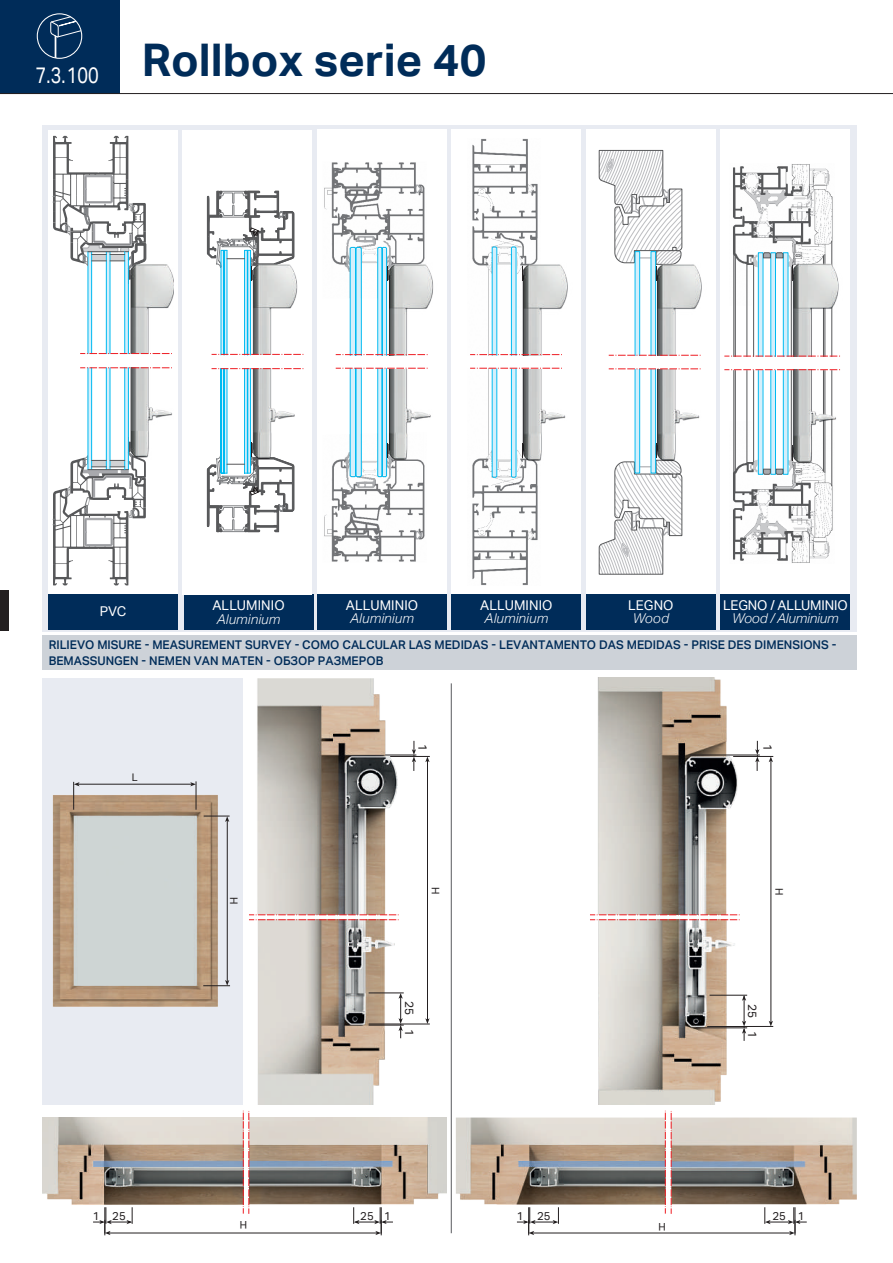
<style>
.page{position:relative;width:893px;height:1263px;background:#fff}
.page>*{position:absolute;margin:0;border:0;box-sizing:border-box;transform-origin:0 0}
.t1{font:700 45px "Aktiv Grotesk";color:#002c59}
.t2{font:22.5px "Aktiv Grotesk";color:#fff;scale:.8 1}
.t3{font:13.5px "Aktiv Grotesk";letter-spacing:.01em;color:#fff}
.t4{font:italic 300 13.5px "Aktiv Grotesk";letter-spacing:.01em;color:#fff}
.t5{font:13.5px "Aktiv Grotesk";letter-spacing:-.01em;color:#fff}
.t6{font:italic 300 13.5px "Aktiv Grotesk";letter-spacing:-.01em;color:#fff}
.t7{font:500 12px/16px "Aktiv Grotesk";color:#002c59}
.t8{font:12px "Aktiv Grotesk";color:#231f20}
.t9{font:11.4px "Aktiv Grotesk";letter-spacing:.005em;color:#231f20}
.t10{font:10.5px "Aktiv Grotesk";color:#231f20}
</style>
<div class="page">
<div style="left:0;top:0;width:119px;height:94px;background:#002c59"></div>
<div style="left:37px;top:13px;width:45px;height:46px;border:1px solid #fff;border-radius:50%"></div>
<svg style="left:50px;top:14px;width:32px;height:44px"></svg>
<div style="left:43px;top:678px;width:200px;height:426px;background:#e8ebf2"></div>
<div style="left:43px;top:636px;width:814px;height:34px;background:#cdd2d8"></div>
<div style="left:43px;top:125px;width:814px;height:506px;background:#e8ebf2"></div>
<div style="left:720px;top:594px;width:130px;height:35px;background:#002c59"></div>
<div style="left:720px;top:130px;width:130px;height:464px;background:#fff"></div>
<div style="left:586px;top:594px;width:130px;height:35px;background:#002c59"></div>
<div style="left:586px;top:130px;width:130px;height:464px;background:#fff"></div>
<div style="left:452px;top:594px;width:129px;height:35px;background:#002c59"></div>
<div style="left:452px;top:130px;width:129px;height:464px;background:#fff"></div>
<div style="left:317px;top:594px;width:130px;height:35px;background:#002c59"></div>
<div style="left:317px;top:130px;width:130px;height:464px;background:#fff"></div>
<div style="left:184px;top:594px;width:129px;height:36px;background:#002c59"></div>
<div style="left:183px;top:130px;width:129px;height:464px;background:#fff"></div>
<div style="left:48px;top:130px;width:130px;height:465px;background:#fff"></div>
<hr style="left:88px;top:368px;width:4px;height:102px;background:#d4effb">
<hr style="left:88px;top:252px;width:4px;height:102px;background:#d4effb">
<hr style="left:88px;top:368px;width:1px;height:102px;background:#00baf1">
<hr style="left:91px;top:368px;width:1px;height:102px;background:#00baf1">
<hr style="left:88px;top:252px;width:1px;height:102px;background:#00baf1">
<hr style="left:91px;top:252px;width:1px;height:102px;background:#00baf1">
<svg style="left:53px;top:136px;width:93px;height:148px"></svg>
<svg style="left:53px;top:437px;width:93px;height:148px"></svg>
<img style="left:94px;top:251px;width:80px;height:102px">
<img style="left:94px;top:368px;width:78px;height:95px">
<img style="left:472px;top:478px;width:66px;height:107px">
<img style="left:472px;top:139px;width:66px;height:108px">
<img style="left:562px;top:267px;width:6px;height:41px">
<img style="left:324px;top:461px;width:101px;height:101px">
<img style="left:324px;top:162px;width:101px;height:101px">
<img style="left:428px;top:268px;width:6px;height:38px">
<img style="left:733px;top:421px;width:100px;height:142px">
<div style="left:759px;top:370px;width:3px;height:104px;border:1px solid #d4effb"></div>
<div style="left:758px;top:370px;width:5px;height:104px;border:1px solid #00baf1"></div>
<div style="left:771px;top:370px;width:4px;height:104px;border:1px solid #d4effb"></div>
<div style="left:771px;top:370px;width:5px;height:104px;border:1px solid #00baf1"></div>
<div style="left:784px;top:370px;width:3px;height:104px;border:1px solid #d4effb"></div>
<svg style="left:763px;top:469px;width:21px;height:6px"></svg>
<hr style="left:753px;top:370px;width:1px;height:92px;background:#57585a">
<hr style="left:747px;top:370px;width:1px;height:92px;background:#57585a">
<hr style="left:831px;top:370px;width:1px;height:116px;background:#57585a">
<hr style="left:825px;top:370px;width:1px;height:103px;background:#57585a">
<hr style="left:823px;top:370px;width:1px;height:102px;background:#57585a">
<img style="left:733px;top:164px;width:100px;height:142px">
<hr style="left:753px;top:265px;width:1px;height:92px;background:#57585a">
<hr style="left:747px;top:265px;width:1px;height:92px;background:#57585a">
<hr style="left:831px;top:241px;width:1px;height:116px;background:#57585a">
<img style="left:756px;top:251px;width:84px;height:105px">
<img style="left:756px;top:370px;width:84px;height:98px">
<svg style="left:598px;top:462px;width:85px;height:113px"></svg>
<svg style="left:598px;top:150px;width:85px;height:112px"></svg>
<img style="left:620px;top:251px;width:82px;height:104px">
<img style="left:620px;top:369px;width:81px;height:97px">
<div style="left:48px;top:594px;width:130px;height:35px;background:#002c59"></div>
<svg style="left:80px;top:353px;width:92px;height:1px"></svg>
<svg style="left:80px;top:367px;width:92px;height:1px"></svg>
<svg style="left:207px;top:190px;width:96px;height:343px"></svg>
<svg style="left:336px;top:247px;width:92px;height:109px"></svg>
<svg style="left:336px;top:368px;width:92px;height:109px"></svg>
<svg style="left:470px;top:247px;width:92px;height:109px"></svg>
<svg style="left:470px;top:368px;width:92px;height:110px"></svg>
<svg style="left:609px;top:355px;width:92px;height:1px"></svg>
<svg style="left:609px;top:368px;width:92px;height:1px"></svg>
<svg style="left:724px;top:356px;width:116px;height:1px"></svg>
<svg style="left:724px;top:369px;width:116px;height:1px"></svg>
<hr style="left:0;top:93px;width:893px;height:1px;background:#231f20">
<img style="left:52px;top:794px;width:178px;height:213px">
<img style="left:257px;top:678px;width:145px;height:236px">
<img style="left:249px;top:1117px;width:197px;height:89px">
<img style="left:255px;top:920px;width:139px;height:184px">
<svg style="left:249px;top:914px;width:150px;height:6px"></svg>
<img style="left:43px;top:1117px;width:200px;height:88px">
<svg style="left:243px;top:1111px;width:6px;height:103px"></svg>
<hr style="left:369px;top:1024px;width:61px;height:1px;background:#231f20">
<hr style="left:427px;top:758px;width:1px;height:262px;background:#231f20">
<hr style="left:390px;top:756px;width:40px;height:1px;background:#231f20">
<svg style="left:425px;top:1018px;width:5px;height:6px"></svg>
<hr style="left:369px;top:993px;width:35px;height:1px;background:#231f20">
<hr style="left:109px;top:1233px;width:268px;height:1px;background:#231f20">
<hr style="left:385px;top:755px;width:31px;height:1px;background:#231f20">
<hr style="left:451px;top:683px;width:1px;height:550px;background:#6c6d70">
<svg style="left:353px;top:1207px;width:40px;height:28px"></svg>
<svg style="left:93px;top:1207px;width:40px;height:28px"></svg>
<svg style="left:425px;top:756px;width:5px;height:6px"></svg>
<img style="left:597px;top:677px;width:146px;height:238px">
<img style="left:596px;top:920px;width:139px;height:184px">
<svg style="left:590px;top:914px;width:149px;height:6px"></svg>
<hr style="left:707px;top:1026px;width:66px;height:1px;background:#231f20">
<hr style="left:771px;top:760px;width:1px;height:262px;background:#231f20">
<hr style="left:733px;top:756px;width:40px;height:1px;background:#231f20">
<svg style="left:769px;top:1021px;width:4px;height:5px"></svg>
<hr style="left:710px;top:995px;width:37px;height:1px;background:#231f20">
<hr style="left:690px;top:755px;width:70px;height:1px;background:#231f20">
<svg style="left:769px;top:757px;width:4px;height:5px"></svg>
<img style="left:672px;top:1117px;width:185px;height:88px">
<img style="left:456px;top:1117px;width:209px;height:97px">
<svg style="left:665px;top:1111px;width:7px;height:103px"></svg>
<hr style="left:532px;top:1233px;width:259px;height:1px;background:#231f20">
<svg style="left:764px;top:1207px;width:43px;height:28px"></svg>
<svg style="left:517px;top:1207px;width:42px;height:28px"></svg>
<hr style="left:227px;top:819px;width:1px;height:162px;background:#231f20">
<svg style="left:203px;top:980px;width:27px;height:6px"></svg>
<svg style="left:204px;top:816px;width:26px;height:6px"></svg>
<hr style="left:77px;top:784px;width:116px;height:1px;background:#231f20">
<svg style="left:190px;top:781px;width:7px;height:29px"></svg>
<svg style="left:73px;top:782px;width:7px;height:28px"></svg>
<hr style="left:369px;top:1025px;width:35px;height:1px;background:#231f20">
<svg style="left:398px;top:993px;width:5px;height:45px"></svg>
<hr style="left:696px;top:1027px;width:51px;height:1px;background:#231f20">
<svg style="left:742px;top:995px;width:4px;height:46px"></svg>
<div style="left:0;top:590px;width:9px;height:40px;background:#231f20"></div>
<svg style="left:755px;top:741px;width:4px;height:30px"></svg>
<svg style="left:412px;top:741px;width:4px;height:30px"></svg>
<h2 class="t2" style="left:36px;top:63px;width:80px">7.3.100</h2>
<h1 class="t1" style="left:142px;top:34px;width:346px">Rollbox serie 40</h1>
<p class="t3" style="left:100px;top:604px;width:28px">PVC</p>
<p class="t3" style="left:212px;top:598px;width:74px">ALLUMINIO</p>
<p class="t4" style="left:217px;top:611px;width:65px">Aluminium</p>
<p class="t3" style="left:346px;top:597px;width:74px">ALLUMINIO</p>
<p class="t4" style="left:350px;top:610px;width:65px">Aluminium</p>
<p class="t3" style="left:480px;top:597px;width:74px">ALLUMINIO</p>
<p class="t4" style="left:485px;top:610px;width:65px">Aluminium</p>
<p class="t3" style="left:628px;top:597px;width:47px">LEGNO</p>
<p class="t4" style="left:633px;top:610px;width:38px">Wood</p>
<p class="t5" style="left:723px;top:597px;width:126px">LEGNO / ALLUMINIO</p>
<p class="t6" style="left:732px;top:610px;width:108px">Wood / Aluminium</p>
<p class="t7" style="left:49px;top:637px;width:789px">RILIEVO MISURE - MEASUREMENT SURVEY - COMO CALCULAR LAS MEDIDAS - LEVANTAMENTO DAS MEDIDAS - PRISE DES DIMENSIONS -<br>BEMASSUNGEN - NEMEN VAN MATEN - ОБЗОР РАЗМЕРОВ</p>
<p class="t10" style="left:132px;top:771px;width:7px">L</p>
<p class="t10" style="left:240px;top:897px;width:9px;rotate:90deg">H</p>
<p class="t8" style="left:430px;top:744px;width:9px;rotate:90deg">1</p>
<p class="t10" style="left:442px;top:886px;width:9px;rotate:90deg">H</p>
<p class="t8" style="left:416px;top:1001px;width:16px;rotate:90deg">25</p>
<p class="t8" style="left:416px;top:1028px;width:9px;rotate:90deg">1</p>
<p class="t9" style="left:93px;top:1209px;width:34px">1 25</p>
<p class="t9" style="left:360px;top:1209px;width:32px">25 1</p>
<p class="t10" style="left:247px;top:1231px;width:9px;rotate:-180deg">H</p>
<p class="t9" style="left:517px;top:1209px;width:35px">1 25</p>
<p class="t10" style="left:666px;top:1232px;width:9px;rotate:-180deg">H</p>
<p class="t8" style="left:775px;top:744px;width:9px;rotate:90deg">1</p>
<p class="t10" style="left:785px;top:888px;width:9px;rotate:90deg">H</p>
<p class="t8" style="left:759px;top:1004px;width:16px;rotate:90deg">25</p>
<p class="t8" style="left:759px;top:1031px;width:9px;rotate:90deg">1</p>
<p class="t9" style="left:772px;top:1209px;width:34px">25 1</p>
</div>
